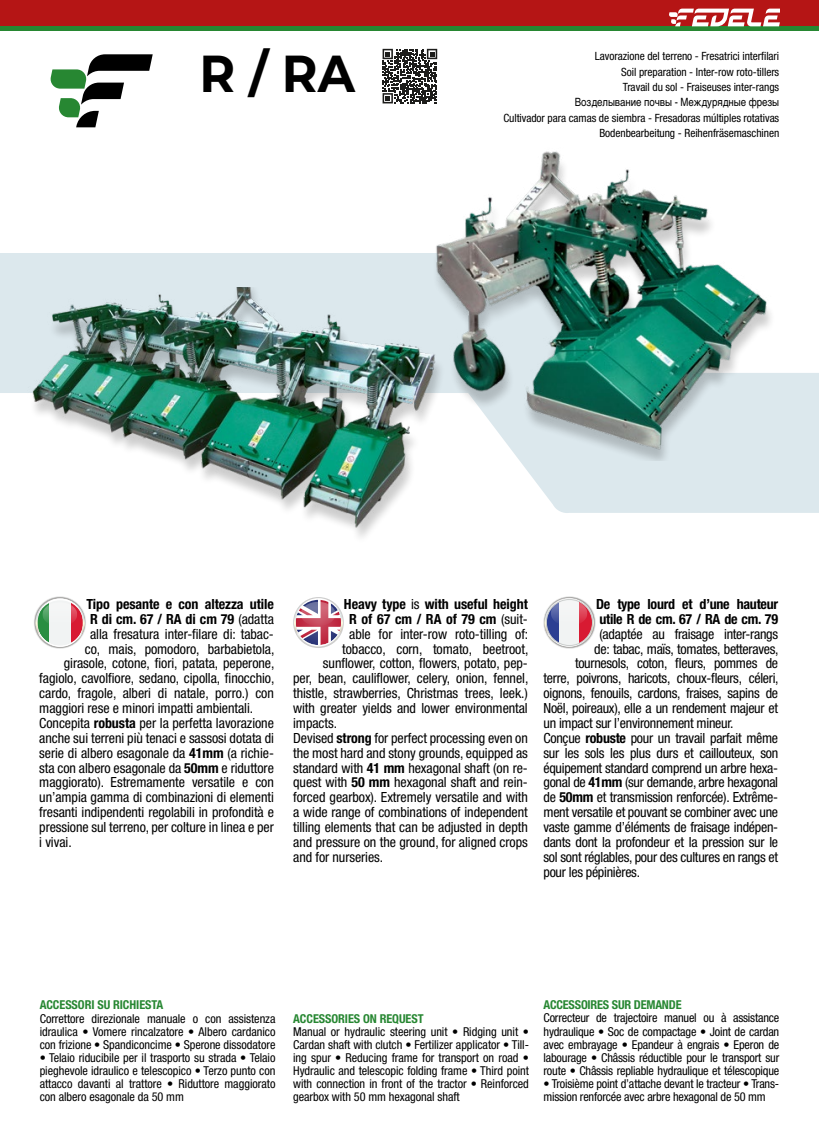
<style>
.page{position:relative;width:819px;height:1141px;background:#fff}
.page>*{position:absolute;margin:0;border:0;box-sizing:border-box;transform-origin:0 0}
.t1{font:700 51.98px "Montserrat";color:#000;scale:.94 1}
.t2{font:condensed 14px "Helvetica Neue LT Pro";letter-spacing:-.005em;color:#000}
.t3{font:700 condensed 14px/14.9px "Helvetica Neue LT Pro";letter-spacing:-.005em;color:#000}
.t4{font:condensed 12.25px/13.1px "Helvetica Neue LT Pro";letter-spacing:-.005em;color:#000;text-align:justify}
.t5{font:700 condensed 12.25px "Helvetica Neue LT Pro";letter-spacing:-.005em;color:#278732}
.t6{font:condensed 11.38px/15.4px "Helvetica Neue LT Pro";letter-spacing:-.005em;color:#000;text-align:justify}
.t7{font:11.38px "Helvetica Cyr Upright";letter-spacing:-.005em;color:#000;scale:.85 1}
.s1{font-weight:400}
.s2{font-weight:700}
</style>
<div class="page">
<svg style="left:0;top:253px;width:819px;height:260px;fill:#dce8ed"></svg>
<div style="left:0;top:0;width:819px;height:30px;background:#b51515"></div>
<svg style="left:50px;top:54px;width:103px;height:73px"></svg>
<img style="left:27px;top:287px;width:424px;height:250px">
<svg style="left:34px;top:597px;width:51px;height:51px"></svg>
<svg style="left:544px;top:597px;width:51px;height:51px"></svg>
<svg style="left:293px;top:597px;width:51px;height:51px"></svg>
<div style="left:0;top:26px;width:819px;height:5px;background:#278732"></div>
<img style="left:384px;top:151px;width:391px;height:309px">
<svg style="left:382px;top:49px;width:55px;height:54px"></svg>
<svg style="left:0;top:449px;width:60px;height:88px"></svg>
<svg style="left:669px;top:9px;width:110px;height:17px"></svg>
<h1 class="t1" style="left:199px;top:36px;width:167px">R / RA</h1>
<p class="t6" style="left:621px;top:48px;width:159px;text-indent:-26px">Lavorazione del terreno - Fresatrici interfilari Soil preparation - Inter-row roto-tillers Travail du sol - Fraiseuses inter-rangs</p>
<p class="t7" style="left:574px;top:96px;width:242px">Возделывание почвы - Междурядные фрезы</p>
<p class="t6" style="left:503px;top:110px;width:277px;text-align:right">Cultivador para camas de siembra - Fresadoras múltiples rotativas<br>Bodenbearbeitung - Reihenfräsemaschinen</p>
<p class="t3" style="left:87px;top:596px;width:189px">Tipo pesante e con altezza utile</p>
<p class="t3" style="left:90px;top:611px;width:185px">R di cm. 67 / RA di cm 79 <span class="s1">(adatta</span></p>
<p class="t2" style="left:90px;top:626px;width:185px">alla fresatura inter-filare di: tabac-</p>
<p class="t2" style="left:85px;top:641px;width:191px">co, mais, pomodoro, barbabietola,</p>
<p class="t2" style="left:64px;top:655px;width:212px">girasole, cotone, fiori, patata, peperone,</p>
<p class="t2" style="left:39px;top:670px;width:237px">fagiolo, cavolfiore, sedano, cipolla, finocchio,</p>
<p class="t2" style="left:39px;top:685px;width:236px">cardo, fragole, alberi di natale, porro.) con</p>
<p class="t2" style="left:39px;top:700px;width:215px">maggiori rese e minori impatti ambientali.</p>
<p class="t2" style="left:39px;top:715px;width:236px">Concepita <span class="s2">robusta</span> per la perfetta lavorazione</p>
<p class="t2" style="left:39px;top:730px;width:236px">anche sui terreni più tenaci e sassosi dotata di</p>
<p class="t2" style="left:39px;top:745px;width:236px">serie di albero esagonale da <span class="s2">41mm</span> (a richie-</p>
<p class="t2" style="left:39px;top:759px;width:236px">sta con albero esagonale da <span class="s2">50mm</span> e riduttore</p>
<p class="t2" style="left:39px;top:774px;width:236px">maggiorato). Estremamente versatile e con</p>
<p class="t2" style="left:39px;top:789px;width:236px">un’ampia gamma di combinazioni di elementi</p>
<p class="t2" style="left:39px;top:804px;width:236px">fresanti indipendenti regolabili in profondità e</p>
<p class="t2" style="left:39px;top:819px;width:236px">pressione sul terreno, per colture in linea e per</p>
<p class="t2" style="left:39px;top:834px;width:34px">i vivai.</p>
<p class="t3" style="left:344px;top:596px;width:185px">Heavy type <span class="s1">is</span> with useful height</p>
<p class="t3" style="left:349px;top:611px;width:180px">R of 67 cm / RA of 79 cm <span class="s1">(suit-</span></p>
<p class="t2" style="left:349px;top:626px;width:181px">able for inter-row roto-tilling of:</p>
<p class="t2" style="left:342px;top:641px;width:188px">tobacco, corn, tomato, beetroot,</p>
<p class="t2" style="left:323px;top:655px;width:206px">sunflower, cotton, flowers, potato, pep-</p>
<p class="t2" style="left:293px;top:670px;width:237px">per, bean, cauliflower, celery, onion, fennel,</p>
<p class="t2" style="left:293px;top:685px;width:236px">thistle, strawberries, Christmas trees, leek.)</p>
<p class="t2" style="left:293px;top:700px;width:236px">with greater yields and lower environmental</p>
<p class="t2" style="left:293px;top:715px;width:45px">impacts.</p>
<p class="t2" style="left:293px;top:730px;width:236px">Devised <span class="s2">strong</span> for perfect processing even on</p>
<p class="t2" style="left:293px;top:745px;width:236px">the most hard and stony grounds, equipped as</p>
<p class="t2" style="left:293px;top:759px;width:236px">standard with <span class="s2">41 mm</span> hexagonal shaft (on re-</p>
<p class="t2" style="left:293px;top:774px;width:236px">quest with <span class="s2">50 mm</span> hexagonal shaft and rein-</p>
<p class="t2" style="left:293px;top:789px;width:236px">forced gearbox). Extremely versatile and with</p>
<p class="t2" style="left:293px;top:804px;width:236px">a wide range of combinations of independent</p>
<p class="t2" style="left:293px;top:819px;width:236px">tilling elements that can be adjusted in depth</p>
<p class="t2" style="left:293px;top:834px;width:236px">and pressure on the ground, for aligned crops</p>
<p class="t2" style="left:293px;top:849px;width:91px">and for nurseries.</p>
<p class="t3" style="left:596px;top:596px;width:183px">De type lourd et d’une hauteur utile R de cm. 67 / RA de cm. 79</p>
<p class="t2" style="left:599px;top:626px;width:180px">(adaptée au fraisage inter-rangs</p>
<p class="t2" style="left:594px;top:641px;width:186px">de: tabac, maïs, tomates, betteraves,</p>
<p class="t2" style="left:575px;top:655px;width:205px">tournesols, coton, fleurs, pommes de</p>
<p class="t2" style="left:543px;top:670px;width:237px">terre, poivrons, haricots, choux-fleurs, céleri,</p>
<p class="t2" style="left:543px;top:685px;width:236px">oignons, fenouils, cardons, fraises, sapins de</p>
<p class="t2" style="left:543px;top:700px;width:236px">Noël, poireaux), elle a un rendement majeur et</p>
<p class="t2" style="left:543px;top:715px;width:191px">un impact sur l’environnement mineur.</p>
<p class="t2" style="left:543px;top:730px;width:236px">Conçue <span class="s2">robuste</span> pour un travail parfait même</p>
<p class="t2" style="left:543px;top:745px;width:236px">sur les sols les plus durs et caillouteux, son</p>
<p class="t2" style="left:543px;top:759px;width:236px">équipement standard comprend un arbre hexa-</p>
<p class="t2" style="left:543px;top:774px;width:236px">gonal de <span class="s2">41mm</span> (sur demande, arbre hexagonal</p>
<p class="t2" style="left:543px;top:789px;width:236px">de <span class="s2">50mm</span> et transmission renforcée). Extrême-</p>
<p class="t2" style="left:543px;top:804px;width:236px">ment versatile et pouvant se combiner avec une</p>
<p class="t2" style="left:543px;top:819px;width:236px">vaste gamme d’éléments de fraisage indépen-</p>
<p class="t2" style="left:543px;top:834px;width:236px">dants dont la profondeur et la pression sur le</p>
<p class="t2" style="left:543px;top:849px;width:236px">sol sont réglables, pour des cultures en rangs et</p>
<p class="t2" style="left:543px;top:864px;width:98px">pour les pépinières.</p>
<p class="t5" style="left:40px;top:998px;width:125px">ACCESSORI SU RICHIESTA</p>
<p class="t4" style="left:40px;top:1012px;width:237px">Correttore direzionale manuale o con assistenza idraulica • Vomere rincalzatore • Albero cardanico con frizione • Spandiconcime • Sperone dissodatore</p>
<p class="t4" style="left:40px;top:1051px;width:237px">• Telaio riducibile per il trasporto su strada • Telaio pieghevole idraulico e telescopico • Terzo punto con attacco davanti al trattore • Riduttore maggiorato con albero esagonale da 50 mm</p>
<p class="t5" style="left:293px;top:1011px;width:132px">ACCESSORIES ON REQUEST</p>
<p class="t4" style="left:293px;top:1025px;width:237px">Manual or hydraulic steering unit • Ridging unit • Cardan shaft with clutch • Fertilizer applicator • Till&shy;ing spur • Reducing frame for transport on road • Hydraulic and telescopic folding frame • Third point with connection in front of the tractor • Reinforced gearbox with 50 mm hexagonal shaft</p>
<p class="t5" style="left:543px;top:998px;width:139px">ACCESSOIRES SUR DEMANDE</p>
<p class="t4" style="left:543px;top:1011px;width:237px">Correcteur de trajectoire manuel ou à assistance hydraulique • Soc de compactage • Joint de cardan avec embrayage • Epandeur à engrais • Eperon de labourage • Châssis réductible pour le transport sur route • Châssis repliable hydraulique et télescopique</p>
<p class="t4" style="left:543px;top:1077px;width:237px">• Troisième point d’attache devant le tracteur • Trans&shy;mission renforcée avec arbre hexagonal de 50 mm</p>
</div>
